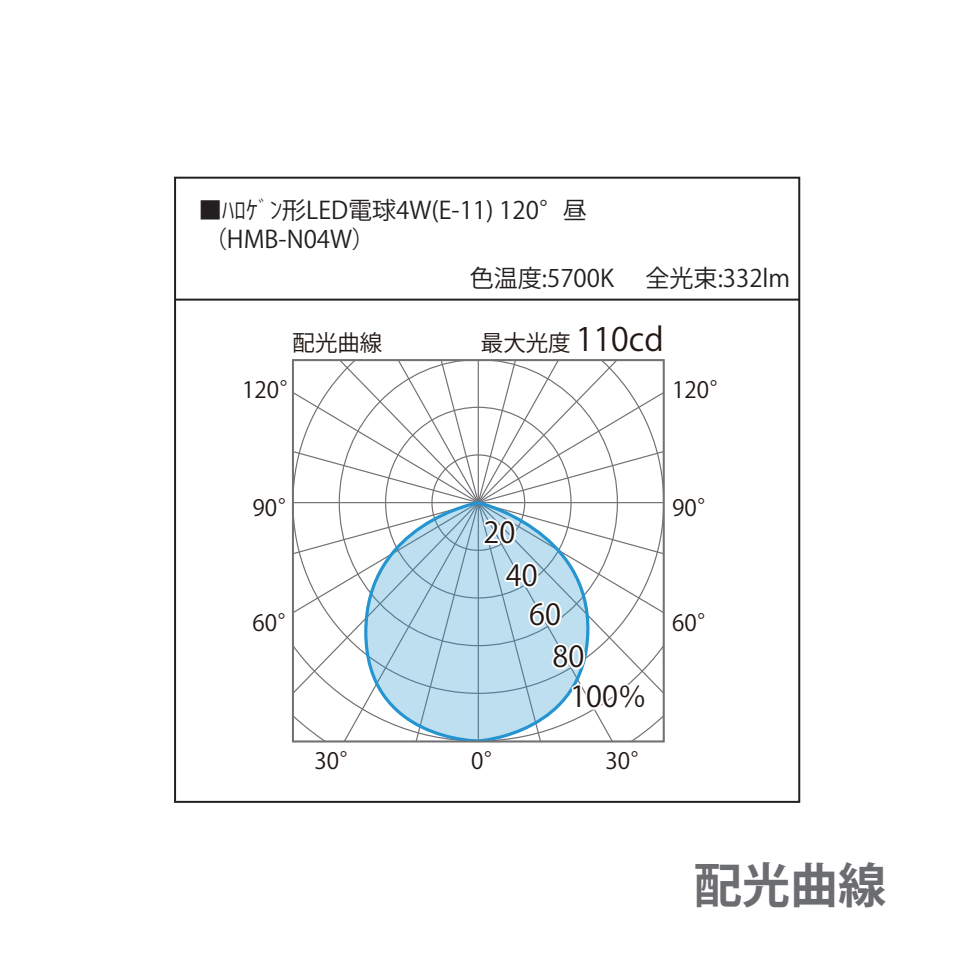
<style>
.page{position:relative;width:976px;height:976px;background:#fff}
.page>*{position:absolute;margin:0;border:0;box-sizing:border-box;transform-origin:0 0}
.t1{font:700 48px "Koz Go Pro";color:#6c6d70}
.t2{font:32px "Koz Go Pro";color:#211814}
.t3{font:28.8px/42.8px "Koz Go Pro";color:#211814}
.t4{font:24px/28.8px "Koz Go Pro";color:#231f20}
.t5{font:22.4px "Koz Go Pro";color:#211814}
.s1{font-size:22.4px}
</style>
<div class="page">
<hr style="left:175px;top:298px;width:624px;height:2px;background:#231f20">
<svg style="left:295px;top:362px;width:366px;height:377px"></svg>
<svg style="left:383px;top:362px;width:189px;height:43px"></svg>
<svg style="left:295px;top:405px;width:366px;height:194px"></svg>
<svg style="left:362px;top:499px;width:228px;height:240px"></svg>
<div style="left:292px;top:359px;width:372px;height:383px;border:2px solid #727276"></div>
<svg style="left:479px;top:517px;width:61px;height:73px"></svg>
<svg style="left:526px;top:599px;width:37px;height:30px"></svg>
<svg style="left:549px;top:641px;width:38px;height:30px"></svg>
<svg style="left:568px;top:680px;width:80px;height:33px"></svg>
<p class="t4" style="left:198px;top:196px;width:390px">■ﾊﾛｹﾞﾝ形LED電球4W(E-11) 120°昼（HMB-N04W）</p>
<p class="t4" style="left:469px;top:264px;width:146px">色温度:5700K</p>
<p class="t4" style="left:645px;top:264px;width:146px">全光束:332lm</p>
<p class="t5" style="left:292px;top:328px;width:91px">配光曲線</p>
<h2 class="t2" style="left:481px;top:318px;width:184px"><span class="s1">最大光度</span> 110cd</h2>
<p class="t5" style="left:242px;top:375px;width:61px">120°</p>
<p class="t5" style="left:672px;top:375px;width:61px">120°</p>
<p class="t5" style="left:252px;top:492px;width:49px">90°</p>
<p class="t5" style="left:252px;top:608px;width:49px">60°</p>
<p class="t3" style="left:505px;top:511px;width:33px;text-indent:-22px">20<br>40</p>
<p class="t3" style="left:529px;top:593px;width:33px">60</p>
<p class="t3" style="left:552px;top:635px;width:33px">80</p>
<p class="t3" style="left:570px;top:676px;width:78px">100％</p>
<p class="t5" style="left:314px;top:745px;width:49px">30°</p>
<p class="t5" style="left:471px;top:745px;width:36px">0°</p>
<p class="t5" style="left:605px;top:745px;width:49px">30°</p>
<p class="t5" style="left:672px;top:492px;width:49px">90°</p>
<p class="t5" style="left:672px;top:608px;width:49px">60°</p>
<h1 class="t1" style="left:693px;top:854px;width:193px">配光曲線</h1>
</div>
